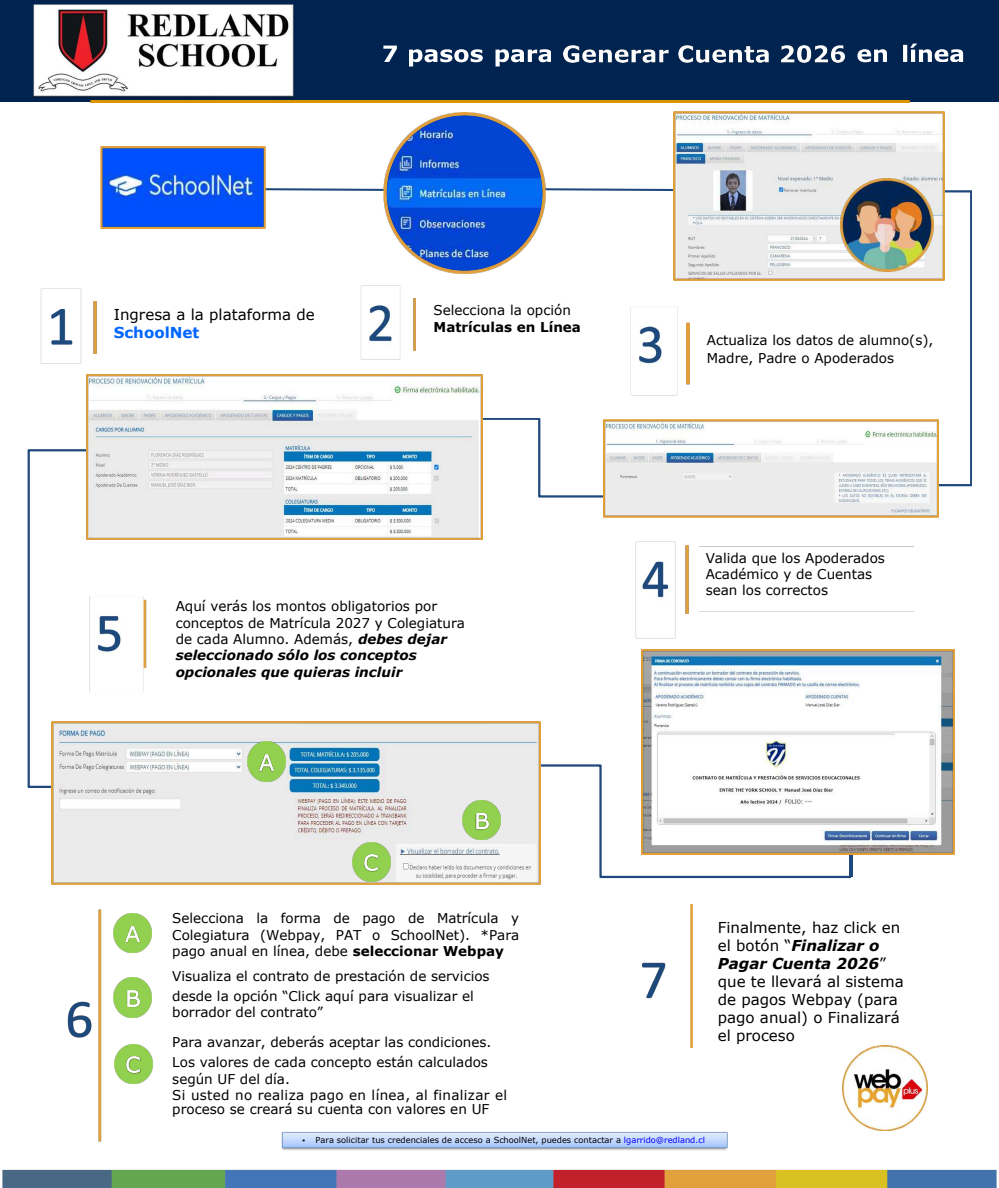
<style>
.page{position:relative;width:999px;height:1188px;background:#fff}
.page>*{position:absolute;margin:0;border:0;box-sizing:border-box;transform-origin:0 0}
.t1{font:15px/18px "Verdana";color:#000}
.t2{font:700 15px "Verdana";color:#06f}
.t3{font:13.5px/16.4px "Verdana";color:#000}
.t4{font:italic 700 13.5px/16.4px "Verdana";color:#000}
.t5{font:13.5px/16.4px "Verdana";letter-spacing:.025em;color:#000}
.t6{font:700 13.5px "Verdana";color:#000}
.t7{font:8.25px "Verdana";color:#000}
.t8{font:8.25px "IBM Plex Sans";color:#000}
.s1{font-weight:400;font-style:normal}
.s2{font-weight:700}
.s3{font-weight:700;font-style:italic}
.s4{color:#00f}
</style>
<div class="page">
<hr style="left:244px;top:188px;width:199px;height:3px;background:#1f497d">
<hr style="left:506px;top:188px;width:199px;height:3px;background:#1f497d">
<svg style="left:540px;top:764px;width:311px;height:114px"></svg>
<hr style="left:850px;top:819px;width:2px;height:58px;background:#1f497d">
<img style="left:383px;top:112px;width:163px;height:162px">
<img style="left:100px;top:146px;width:166px;height:83px">
<img style="left:673px;top:112px;width:271px;height:168px">
<img style="left:603px;top:420px;width:335px;height:98px">
<img style="left:2px;top:1169px;width:995px;height:18px">
<div style="left:0;top:0;width:998px;height:102px;background:#002350"></div>
<img style="left:52px;top:721px;width:488px;height:163px">
<svg style="left:383px;top:46px;width:14px;height:16px"></svg>
<svg style="left:409px;top:49px;width:74px;height:17px"></svg>
<svg style="left:495px;top:49px;width:56px;height:17px"></svg>
<img style="left:563px;top:45px;width:281px;height:17px">
<svg style="left:857px;top:49px;width:30px;height:13px"></svg>
<svg style="left:903px;top:44px;width:60px;height:18px"></svg>
<img style="left:248px;top:741px;width:37px;height:40px">
<img style="left:255px;top:750px;width:22px;height:24px">
<img style="left:67px;top:909px;width:35px;height:233px">
<img style="left:641px;top:962px;width:25px;height:37px">
<img style="left:690px;top:904px;width:2px;height:143px">
<img style="left:30px;top:2px;width:266px;height:98px">
<img style="left:842px;top:1045px;width:85px;height:85px">
<img style="left:462px;top:800px;width:38px;height:39px">
<img style="left:353px;top:842px;width:37px;height:39px">
<img style="left:472px;top:809px;width:20px;height:23px">
<img style="left:114px;top:913px;width:37px;height:39px">
<img style="left:361px;top:850px;width:20px;height:24px">
<img style="left:114px;top:977px;width:37px;height:40px">
<img style="left:122px;top:922px;width:22px;height:23px">
<img style="left:115px;top:1044px;width:37px;height:39px">
<img style="left:123px;top:986px;width:20px;height:24px">
<img style="left:123px;top:1052px;width:21px;height:24px">
<img style="left:281px;top:1131px;width:447px;height:19px">
<img style="left:40px;top:288px;width:42px;height:76px">
<img style="left:93px;top:302px;width:3px;height:51px">
<img style="left:641px;top:649px;width:313px;height:205px">
<img style="left:360px;top:285px;width:41px;height:75px">
<img style="left:413px;top:298px;width:3px;height:52px">
<img style="left:630px;top:307px;width:48px;height:89px">
<img style="left:686px;top:322px;width:3px;height:62px">
<img style="left:635px;top:541px;width:41px;height:98px">
<img style="left:685px;top:545px;width:3px;height:68px">
<img style="left:89px;top:596px;width:58px;height:96px">
<img style="left:87px;top:375px;width:396px;height:164px">
<img style="left:841px;top:179px;width:92px;height:92px">
<img style="left:716px;top:168px;width:33px;height:44px">
<p class="t1" style="left:114px;top:305px;width:203px">Ingresa a la plataforma de</p>
<p class="t2" style="left:114px;top:323px;width:87px">SchoolNet</p>
<p class="t3" style="left:433px;top:302px;width:139px">Selecciona la opción</p>
<p class="t6" style="left:433px;top:318px;width:149px">Matrículas en Línea</p>
<p class="t3" style="left:176px;top:597px;width:263px">Aquí verás los montos obligatorios por</p>
<p class="t4" style="left:176px;top:614px;width:291px"><span class="s1">conceptos de Matrícula 2027 y Colegiatura de cada Alumno. Además,</span> debes dejar seleccionado sólo los conceptos opcionales que quieras incluir</p>
<p class="t3" style="left:172px;top:909px;width:348px;text-align:justify">Selecciona la forma de pago de Matrícula y Colegiatura (Webpay, PAT o SchoolNet). *Para pago anual en línea, debe <span class="s2">seleccionar Webpay</span></p>
<p class="t3" style="left:172px;top:965px;width:319px;line-height:20.2px">Visualiza el contrato de prestación de servicios desde la opción “Click aquí para visualizar el</p>
<p class="t3" style="left:172px;top:1003px;width:152px">borrador del contrato”</p>
<p class="t3" style="left:172px;top:1031px;width:320px;line-height:20.2px">Para avanzar, deberás aceptar las condiciones.<br>Los valores de cada concepto están calculados</p>
<p class="t5" style="left:172px;top:1070px;width:336px">según UF del día.<br>Si usted no realiza pago en línea, al finalizar el</p>
<p class="t3" style="left:172px;top:1100px;width:318px">proceso se creará su cuenta con valores en UF</p>
<p class="t3" style="left:706px;top:330px;width:228px;line-height:18.6px">Actualiza los datos de alumno(s),<br>Madre, Padre o Apoderados</p>
<p class="t3" style="left:705px;top:549px;width:181px">Valida que los Apoderados<br>Académico y de Cuentas sean los correctos</p>
<p class="t1" style="left:717px;top:918px;width:187px">Finalmente, haz click en el botón “<span class="s3">Finalizar o<br>Pagar Cuenta 2026</span>” que te llevará al sistema de pagos Webpay (para pago anual) o Finalizará el proceso</p>
<p class="t8" style="left:302px;top:1134px;width:5px">•</p>
<p class="t7" style="left:315px;top:1135px;width:391px">Para solicitar tus credenciales de acceso a SchoolNet, puedes contactar a <span class="s4">lgarrido@redland.cl</span></p>
</div>
